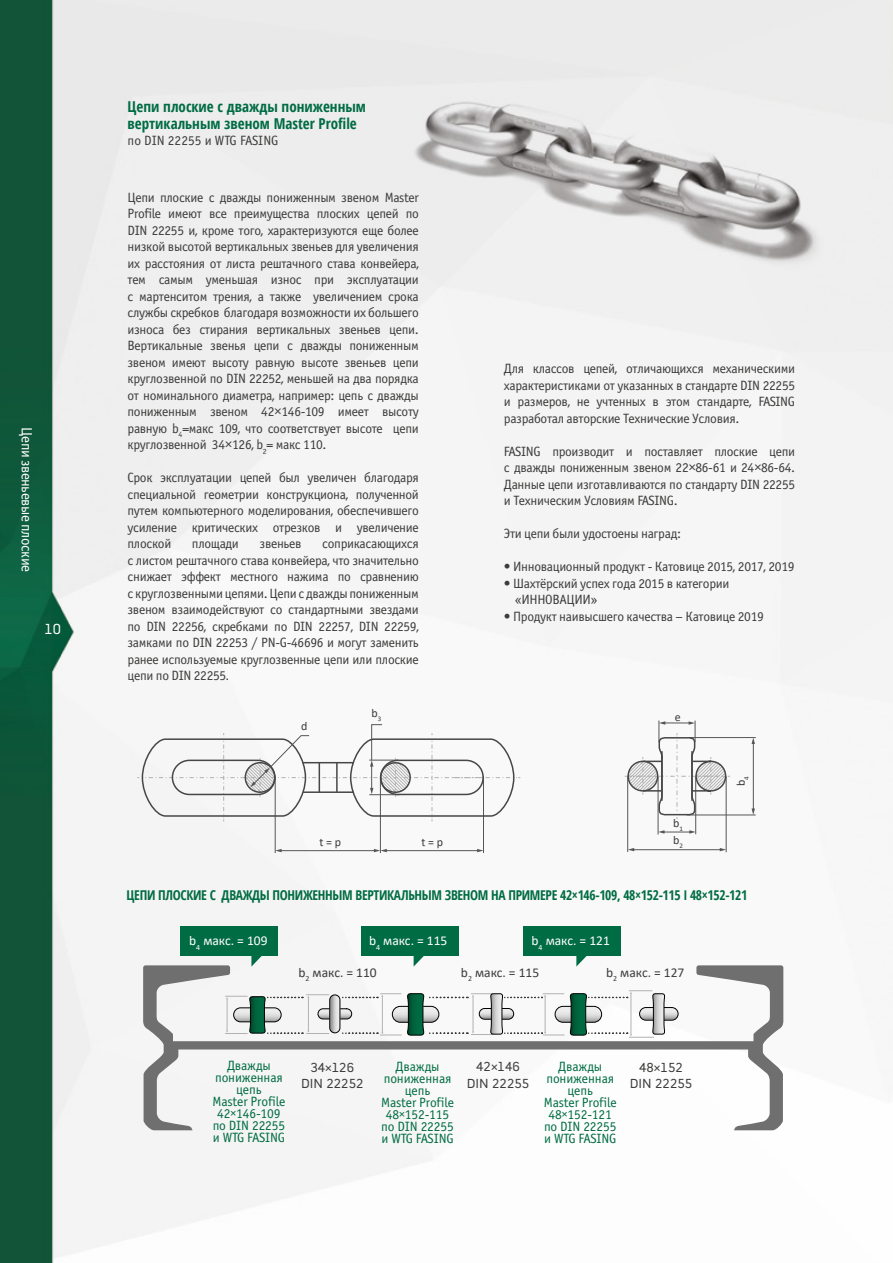
<style>
.page{position:relative;width:893px;height:1263px;background:#fff}
.page>*{position:absolute;margin:0;border:0;box-sizing:border-box;transform-origin:0 0}
.t1{font:700 condensed 15px/16.5px "Open Sans";color:#006c43}
.t2{font:15px "Officina Sans C";letter-spacing:-.03em;color:#fff}
.t3{font:15px "Anivers";color:#fff}
.t4{font:13.5px/16.5px "Officina Sans C";letter-spacing:-.025em;color:#3c3c3b;text-align:justify}
.t5{font:13.5px/12px "Officina Sans C";letter-spacing:-.01em;color:#006c43;text-align:center}
.t6{font:700 condensed 13.5px "Open Sans";letter-spacing:-.025em;color:#006c43}
.t7{font:13.5px/16.2px "Anivers";color:#3c3c3b;text-align:center}
.t8{font:13.5px "Calibri";color:#fff}
.t9{font:13.5px "Calibri";color:#3c3c3b}
.t10{font:13.5px "Officina Sans C";color:#3c3c3b}
.t11{font:12px/17px "Calibri";color:#3c3c3b}
.s1{font-family:"Open Sans"}
.s2{font-family:"Anivers"}
.s3{font-family:"Open Sans Condensed"}
.s4{font-family:"Calibri"}
</style>
<div class="page">
<img style="left:0;top:0;width:893px;height:1263px">
<svg style="left:143px;top:965px;width:640px;height:165px"></svg>
<div style="left:181px;top:926px;width:97px;height:29px;background:#006c43"></div>
<svg style="left:251px;top:955px;width:13px;height:11px"></svg>
<div style="left:361px;top:926px;width:97px;height:29px;background:#006c43"></div>
<svg style="left:414px;top:955px;width:12px;height:11px"></svg>
<div style="left:524px;top:926px;width:97px;height:29px;background:#006c43"></div>
<svg style="left:576px;top:955px;width:13px;height:11px"></svg>
<svg style="left:330px;top:995px;width:10px;height:38px"></svg>
<div style="left:329px;top:994px;width:11px;height:39px;border:1px solid #000;border-radius:5px"></div>
<svg style="left:225px;top:994px;width:105px;height:40px"></svg>
<svg style="left:339px;top:990px;width:340px;height:48px"></svg>
<svg style="left:102px;top:696px;width:689px;height:174px"></svg>
<p class="t2" style="left:35px;top:427px;width:146px;rotate:90deg">Цепи звеньевые плоские</p>
<p class="t3" style="left:44px;top:621px;width:18px">10</p>
<p class="t1" style="left:128px;top:98px;width:240px">Цепи плоские с дважды пониженным вертикальным звеном Master Profile</p>
<p class="t10" style="left:128px;top:133px;width:152px">по DIN 22255 и WTG FASING</p>
<p class="t4" style="left:128px;top:189px;width:293px">Цепи плоские с дважды пониженным звеном Master Profile имеют все преимущества плоских цепей по DIN 22255 и, кроме того, характеризуются еще более низкой высотой вертикальных звеньев для увеличения их расстояния от листа рештачного става конвейера, тем самым уменьшая износ при эксплуатации с мартенситом трения, а также увеличением срока службы скребков благодаря возможности их большего износа без стирания вертикальных звеньев цепи.<br>Вертикальные звенья цепи с дважды пониженным звеном имеют высоту равную высоте звеньев цепи круглозвенной по DIN 22252, меньшей на два порядка от номинального диаметра, например: цепь с дважды пониженным звеном 42<span class="s1">×</span>146-109 имеет высоту равную b<sub>4</sub>=макс 109, что соответствует высоте цепи круглозвенной 34<span class="s1">×</span>126, b<sub>2</sub>= макс 110.</p>
<p class="t4" style="left:128px;top:470px;width:293px">Срок эксплуатации цепей был увеличен благодаря специальной геометрии конструкциона, полученной путем компьютерного моделирования, обеспечившего усиление критических отрезков и увеличение плоской</p>
<p class="t4" style="left:128px;top:536px;width:293px;text-indent:195px">соприкасающихся с листом рештачного става конвейера, что значительно снижает эффект местного нажима по сравнению с круглозвенными цепями. Цепи с дважды пониженным звеном взаимодействуют со стандартными звездами по DIN 22256, скребками по DIN 22257, DIN 22259, замками по DIN 22253 / PN‑G‑46696 и могут заменить ранее используемые круглозвенные цепи или плоские цепи по DIN 22255<span class="s2">.</span></p>
<p class="t4" style="left:192px;top:536px;width:48px">площади</p>
<p class="t4" style="left:260px;top:536px;width:43px">звеньев</p>
<p class="t11" style="left:301px;top:717px;width:8px">d</p>
<p class="t11" style="left:371px;top:704px;width:11px">b<sub>3</sub></p>
<p class="t11" style="left:319px;top:833px;width:23px">t = p</p>
<p class="t11" style="left:421px;top:833px;width:23px">t = p</p>
<p class="t4" style="left:504px;top:361px;width:293px">Для классов цепей, отличающихся механическими характеристиками от указанных в стандарте DIN 22255 и размеров, не учтенных в этом стандарте, FASING разработал авторские Технические Условия.</p>
<p class="t4" style="left:504px;top:443px;width:293px">FASING производит и поставляет плоские цепи с дважды пониженным звеном 22<span class="s1">×</span>86-61 и 24<span class="s1">×</span>86-64.<br>Данные цепи изготавливаются по стандарту DIN 22255 и Техническим Условиям FASING.</p>
<p class="t4" style="left:504px;top:526px;width:179px">Эти цепи были удостоены наград:</p>
<p class="t4" style="left:504px;top:559px;width:292px">• Инновационный продукт - Катовице 2015, 2017, 2019</p>
<p class="t4" style="left:515px;top:575px;width:216px;text-indent:-11px">• Шахтёрский успех года 2015 в категории «ИННОВАЦИИ»</p>
<p class="t4" style="left:504px;top:608px;width:261px">• Продукт наивысшего качества – Катовице 2019</p>
<p class="t11" style="left:675px;top:708px;width:7px">e</p>
<p class="t11" style="left:673px;top:815px;width:11px">b<sub>1 </sub>b<sub>2</sub></p>
<p class="t11" style="left:732px;top:786px;width:11px;rotate:-90deg">b<sub>4</sub></p>
<p class="t6" style="left:126px;top:886px;width:622px">ЦЕПИ ПЛОСКИЕ С ДВАЖДЫ ПОНИЖЕННЫМ ВЕРТИКАЛЬНЫМ ЗВЕНОМ НА ПРИМЕРЕ 42×146-109, 48×152-115 I 48×152-121</p>
<p class="t8" style="left:189px;top:931px;width:80px">b<sub>4</sub> макс. = 109</p>
<p class="t8" style="left:369px;top:931px;width:80px">b<sub>4</sub> макс. = 115</p>
<p class="t8" style="left:532px;top:931px;width:80px">b<sub>4</sub> макс. = 121</p>
<p class="t9" style="left:299px;top:963px;width:80px">b<sub>2</sub> макс. = 110</p>
<p class="t9" style="left:461px;top:963px;width:80px">b<sub>2</sub> макс. = 115</p>
<p class="t9" style="left:606px;top:963px;width:80px">b<sub>2</sub> макс. = 127</p>
<p class="t5" style="left:213px;top:1060px;width:74px">Дважды пониженная цепь<br>Master Profile<br>42<span class="s3">×</span>146-109 по DIN 22255 и WTG FASING</p>
<p class="t5" style="left:381px;top:1061px;width:74px">Дважды пониженная цепь<br>Master Profile<br>48<span class="s3">×</span>152-115 по DIN 22255 и WTG FASING</p>
<p class="t5" style="left:544px;top:1061px;width:74px">Дважды пониженная цепь<br>Master Profile<br>48<span class="s3">×</span>152-121 по DIN 22255 и WTG FASING</p>
<p class="t7" style="left:301px;top:1059px;width:64px">34<span class="s4">×</span>126<br>DIN 22252</p>
<p class="t7" style="left:467px;top:1059px;width:64px">42<span class="s4">×</span>146<br>DIN 22255</p>
<p class="t7" style="left:630px;top:1059px;width:64px">48<span class="s4">×</span>152<br>DIN 22255</p>
</div>
